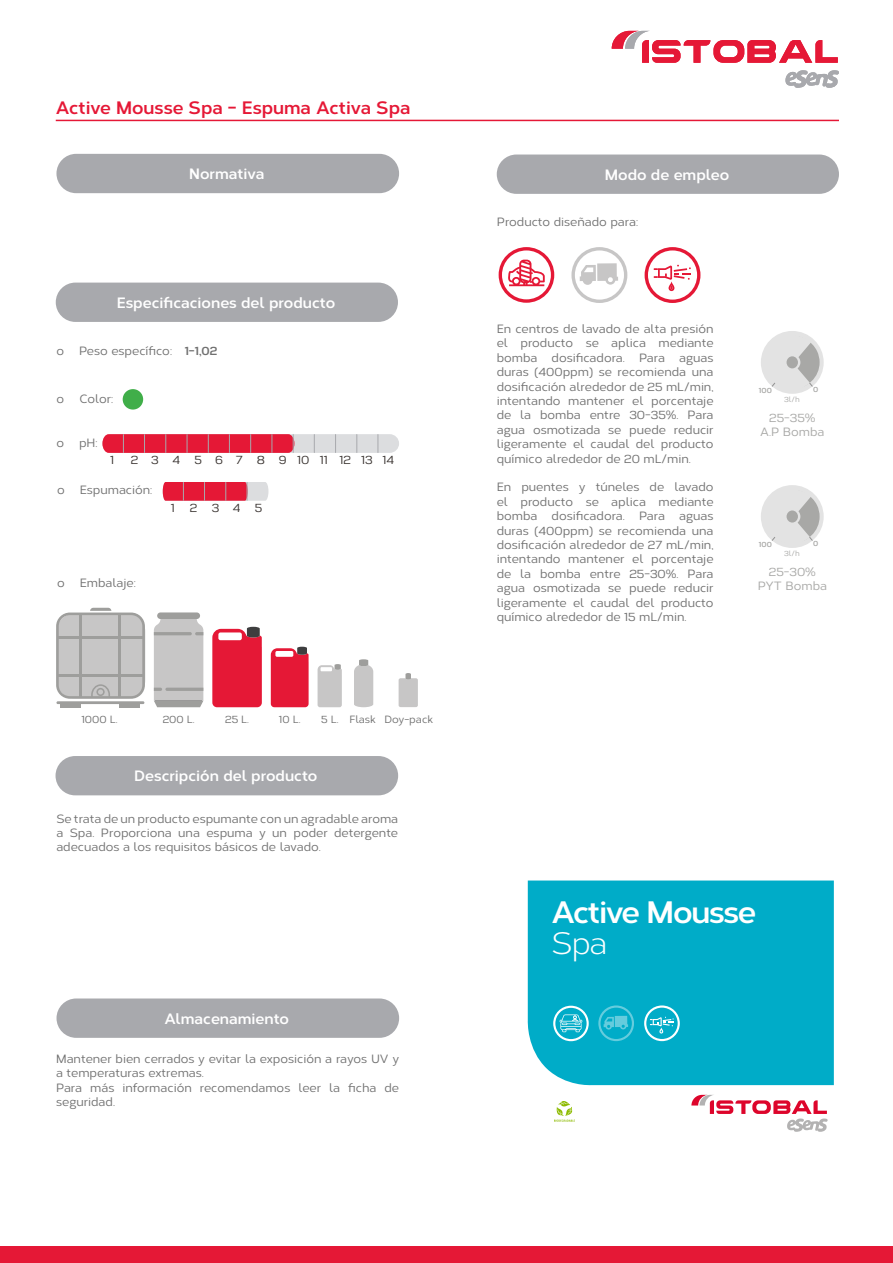
<style>
.page{position:relative;width:893px;height:1263px;background:#fff}
.page>*{position:absolute;margin:0;border:0;box-sizing:border-box;transform-origin:0 0}
.t1{font:700 30.9px/30.9px "Corbert";letter-spacing:-.04em;color:#fff}
.EncabezadoProducto{font:700 18px "Corbert";color:#e51836}
.TextoRecuadro{font:700 15px "Corbert";color:#fff}
.Texto{font:500 12px/14.4px "Corbert";color:#707070;text-align:justify}
.Texto_PyT_Bomba{font:500 12px/14.4px "Corbert";color:#a8a8a6;text-align:center}
.t2{font:500 12px "Corbert";color:#3b3532}
.Texto_Peso{font:700 12px "Corbert";color:#707070}
.Texto_Litros{font:500 10.5px "Corbert";color:#707070}
.t3{font:700 7.5px "Corbert";color:#a8a8a6}
.t4{font:500 7.5px "Corbert";color:#a8a8a6}
.s1{font-weight:400}
</style>
<div class="page">
<svg style="left:691px;top:1095px;width:137px;height:37px"></svg>
<div style="left:527px;top:880px;width:307px;height:206px;background:#00acc8"></div>
<svg style="left:553px;top:1006px;width:36px;height:35px"></svg>
<svg style="left:598px;top:1005px;width:36px;height:36px"></svg>
<svg style="left:644px;top:1005px;width:36px;height:36px"></svg>
<svg style="left:554px;top:1101px;width:21px;height:21px"></svg>
<div style="left:102px;top:434px;width:297px;height:19px;background:#dcdddf;border-radius:9px"></div>
<svg style="left:785px;top:70px;width:54px;height:18px"></svg>
<svg style="left:612px;top:31px;width:226px;height:32px"></svg>
<hr style="left:56px;top:120px;width:783px;height:1px;background:#e51836">
<div style="left:0;top:1246px;width:893px;height:17px;background:#e51836"></div>
<div style="left:497px;top:155px;width:342px;height:39px;background:#a8a9ad;border-radius:20px"></div>
<div style="left:56px;top:283px;width:342px;height:39px;background:#a8a9ad;border-radius:20px"></div>
<div style="left:56px;top:154px;width:343px;height:39px;background:#a8a9ad;border-radius:20px"></div>
<div style="left:56px;top:756px;width:342px;height:39px;background:#a8a9ad;border-radius:20px"></div>
<div style="left:57px;top:998px;width:342px;height:40px;background:#a8a9ad;border-radius:20px"></div>
<svg style="left:645px;top:247px;width:55px;height:56px"></svg>
<svg style="left:571px;top:247px;width:56px;height:56px"></svg>
<svg style="left:499px;top:247px;width:55px;height:56px"></svg>
<svg style="left:212px;top:627px;width:50px;height:80px;background:#e12d47"></svg>
<svg style="left:271px;top:647px;width:38px;height:60px;background:#e12d47"></svg>
<svg style="left:318px;top:664px;width:24px;height:43px"></svg>
<svg style="left:399px;top:673px;width:19px;height:34px"></svg>
<svg style="left:354px;top:659px;width:19px;height:48px"></svg>
<hr style="left:56px;top:701px;width:88px;height:3px;background:#9e9e9c">
<hr style="left:60px;top:704px;width:21px;height:3px;background:#9e9e9c">
<hr style="left:119px;top:704px;width:21px;height:3px;background:#9e9e9c">
<svg style="left:56px;top:608px;width:89px;height:91px;background:#c1c0bf"></svg>
<div style="left:157px;top:612px;width:43px;height:7px;background:#9e9e9c;border-radius:3px"></div>
<svg style="left:154px;top:616px;width:49px;height:91px;background:#c1c0c0"></svg>
<div style="left:123px;top:389px;width:20px;height:21px;background:#40ae49;border-radius:50%"></div>
<svg style="left:163px;top:482px;width:105px;height:19px;background:#e1475e"></svg>
<svg style="left:102px;top:434px;width:192px;height:19px;background:#e22440"></svg>
<svg style="left:314px;top:434px;width:1px;height:18px"></svg>
<svg style="left:335px;top:434px;width:1px;height:18px"></svg>
<svg style="left:356px;top:434px;width:1px;height:18px"></svg>
<svg style="left:378px;top:434px;width:1px;height:18px"></svg>
<div style="left:761px;top:331px;width:63px;height:63px;background:#e3e3e3;border-radius:50%"></div>
<svg style="left:764px;top:333px;width:56px;height:59px"></svg>
<div style="left:787px;top:356px;width:11px;height:12px;background:#a8a8a6;border-radius:50%"></div>
<div style="left:761px;top:485px;width:63px;height:63px;background:#e3e3e3;border-radius:50%"></div>
<svg style="left:764px;top:487px;width:56px;height:59px"></svg>
<div style="left:787px;top:510px;width:11px;height:12px;background:#a8a8a6;border-radius:50%"></div>
<p class="EncabezadoProducto" style="left:56px;top:94px;width:356px">Active Mousse Spa - Espuma Activa Spa</p>
<p class="TextoRecuadro" style="left:189px;top:162px;width:77px">Normativa</p>
<p class="TextoRecuadro" style="left:117px;top:291px;width:220px">Especificaciones del producto</p>
<p class="Texto" style="left:56px;top:343px;width:9px">o</p>
<p class="Texto" style="left:79px;top:343px;width:94px">Peso específico:</p>
<p class="Texto" style="left:57px;top:390px;width:9px">o</p>
<p class="Texto" style="left:79px;top:390px;width:35px">Color:</p>
<p class="Texto" style="left:56px;top:435px;width:9px">o</p>
<p class="Texto" style="left:79px;top:435px;width:20px">pH:</p>
<p class="Texto_Peso" style="left:185px;top:342px;width:34px">1-1,02</p>
<p class="t2" style="left:110px;top:451px;width:6px">1</p>
<p class="t2" style="left:131px;top:451px;width:9px">2</p>
<p class="t2" style="left:151px;top:451px;width:9px">3</p>
<p class="t2" style="left:173px;top:451px;width:9px">4</p>
<p class="t2" style="left:195px;top:451px;width:9px">5</p>
<p class="t2" style="left:215px;top:451px;width:9px">6</p>
<p class="t2" style="left:236px;top:451px;width:9px">7</p>
<p class="t2" style="left:257px;top:451px;width:10px">8</p>
<p class="t2" style="left:279px;top:451px;width:9px">9</p>
<p class="t2" style="left:297px;top:451px;width:14px">10</p>
<p class="t2" style="left:320px;top:451px;width:10px">11</p>
<p class="t2" style="left:339px;top:451px;width:13px">12</p>
<p class="t2" style="left:361px;top:451px;width:13px">13</p>
<p class="t2" style="left:382px;top:451px;width:13px">14</p>
<p class="Texto" style="left:57px;top:482px;width:9px">o</p>
<p class="Texto" style="left:80px;top:482px;width:74px">Espumación:</p>
<p class="t2" style="left:171px;top:499px;width:6px">1</p>
<p class="t2" style="left:190px;top:499px;width:9px">2</p>
<p class="t2" style="left:212px;top:499px;width:9px">3</p>
<p class="t2" style="left:233px;top:499px;width:9px">4</p>
<p class="t2" style="left:255px;top:499px;width:9px">5</p>
<p class="Texto" style="left:57px;top:574px;width:9px">o</p>
<p class="Texto" style="left:80px;top:574px;width:57px">Embalaje:</p>
<p class="Texto_Litros" style="left:81px;top:711px;width:38px">1000 L.</p>
<p class="Texto_Litros" style="left:163px;top:711px;width:33px">200 L.</p>
<p class="Texto_Litros" style="left:225px;top:711px;width:25px">25 L.</p>
<p class="Texto_Litros" style="left:279px;top:711px;width:23px">10 L.</p>
<p class="Texto_Litros" style="left:321px;top:711px;width:19px">5 L.</p>
<p class="Texto_Litros" style="left:349px;top:711px;width:28px">Flask</p>
<p class="Texto_Litros" style="left:384px;top:711px;width:50px">Doy-pack</p>
<p class="TextoRecuadro" style="left:134px;top:764px;width:185px">Descripción del producto</p>
<p class="Texto" style="left:56px;top:810px;width:343px">Se trata de un producto espumante con un agradable aroma a Spa. Proporciona una espuma y un poder detergente adecuados a los requisitos básicos de lavado.</p>
<p class="TextoRecuadro" style="left:164px;top:1007px;width:126px">Almacenamiento</p>
<p class="Texto" style="left:56px;top:1050px;width:345px">Mantener bien cerrados y evitar la exposición a rayos UV y a temperaturas extremas.</p>
<p class="Texto" style="left:56px;top:1079px;width:344px">Para más información recomendamos leer la ficha de seguridad.</p>
<p class="TextoRecuadro" style="left:605px;top:163px;width:126px">Modo de empleo</p>
<p class="Texto" style="left:497px;top:214px;width:143px">Producto diseñado para:</p>
<p class="Texto" style="left:497px;top:321px;width:218px">En centros de lavado de alta presión el producto se aplica mediante bomba dosificadora. Para aguas duras (400ppm) se recomienda una dosificación alrededor de 25 mL/min, intentando mantener el porcentaje de la bomba entre 30-35%. Para agua osmotizada se puede reducir ligeramente el caudal del producto químico alrededor de 20 mL/min.</p>
<p class="Texto" style="left:497px;top:479px;width:218px">En puentes y túneles de lavado el producto se aplica mediante bomba dosificadora. Para aguas duras (400ppm) se recomienda una dosificación alrededor de 27 mL/min, intentando mantener el porcentaje de la bomba entre 25-30%. Para agua osmotizada se puede reducir ligeramente el caudal del producto químico alrededor de 15 mL/min.</p>
<p class="t3" style="left:759px;top:385px;width:15px">100</p>
<p class="t3" style="left:813px;top:384px;width:7px">0</p>
<p class="t4" style="left:784px;top:394px;width:17px">3l/h</p>
<p class="Texto_PyT_Bomba" style="left:760px;top:410px;width:66px">25-35%<br>A.P Bomba</p>
<p class="t3" style="left:759px;top:539px;width:15px">100</p>
<p class="t3" style="left:813px;top:538px;width:7px">0</p>
<p class="t4" style="left:784px;top:548px;width:17px">3l/h</p>
<p class="Texto_PyT_Bomba" style="left:758px;top:564px;width:71px">25-30%<br>PYT Bomba</p>
<p class="t1" style="left:551px;top:894px;width:206px">Active Mousse<br><span class="s1">Spa</span></p>
</div>
